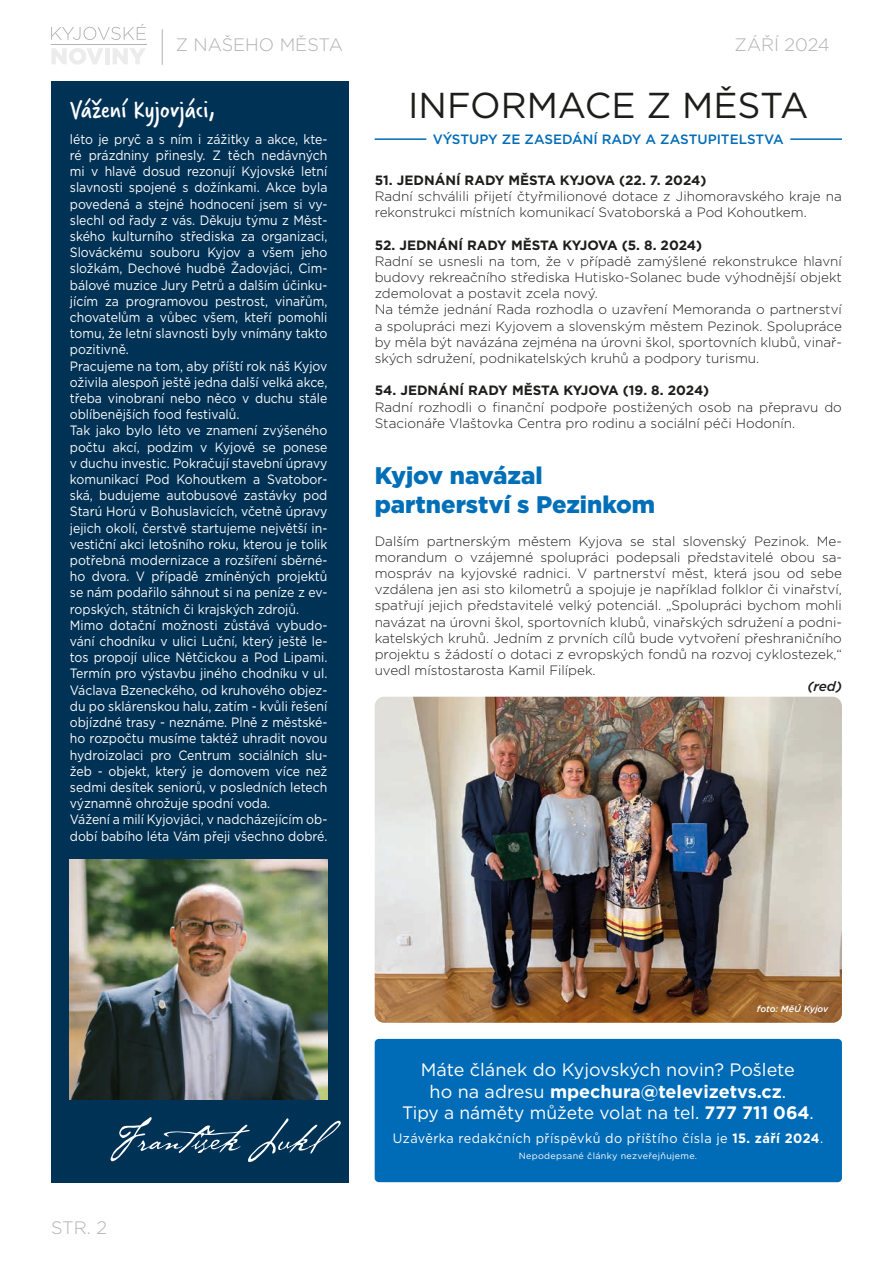
<style>
.page{position:relative;width:893px;height:1263px;background:#fff}
.page>*{position:absolute;margin:0;border:0;box-sizing:border-box;transform-origin:0 0}
.t1{font:36px "Gotham";color:#1d1d1b}
.t2{font:27px "Verveine";letter-spacing:.01em;color:#fff}
.t3{font:900 24px/28.8px "Gotham";color:#006fb8}
.t4{font:18px/21.3px "Gotham";color:#fff;text-align:center}
.t5{font:300 18px "Gotham";color:#b2b2b2}
.t6{font:13.5px/16.2px "Gotham";color:#fff;scale:.91 1}
.t7{font:300 13.5px/16.2px "Gotham";color:#1d1d1b}
.t8{font:700 13.5px "Gotham";color:#1d1d1b}
.t9{font:13.5px "Gotham";letter-spacing:.035em;color:#fff;scale:.94 1}
.t10{font:500 13.5px "Gotham";color:#006cb7}
.t11{font:italic 500 13.5px "Gotham";color:#1d1d1b}
.t12{font:9px "Gotham";letter-spacing:.035em;color:#fff}
.t13{font:italic 500 9px "Gotham";letter-spacing:-.005em;color:#fff}
.s1{font-weight:700}
</style>
<div class="page">
<hr style="left:162px;top:29px;width:1px;height:36px;background:#b2b2b2">
<svg style="left:51px;top:24px;width:95px;height:16px"></svg>
<svg style="left:51px;top:48px;width:52px;height:17px"></svg>
<div style="left:105px;top:48px;width:5px;height:16px;background:#ececec"></div>
<svg style="left:113px;top:48px;width:33px;height:16px"></svg>
<hr style="left:51px;top:44px;width:95px;height:1px;background:#b2b2b2">
<div style="left:51px;top:81px;width:298px;height:1101px;background:#003255"></div>
<img style="left:70px;top:860px;width:257px;height:240px">
<div style="left:375px;top:1039px;width:467px;height:143px;background:#006cb7;border-radius:4px"></div>
<svg style="left:111px;top:1117px;width:230px;height:45px"></svg>
<hr style="left:790px;top:138px;width:52px;height:2px;background:#006cb7">
<hr style="left:375px;top:138px;width:51px;height:2px;background:#006cb7">
<img style="left:375px;top:697px;width:467px;height:326px">
<h3 class="t5" style="left:176px;top:34px;width:169px">Z NAŠEHO MĚSTA</h3>
<h3 class="t5" style="left:735px;top:34px;width:97px">ZÁŘÍ 2024</h3>
<h2 class="t2" style="left:70px;top:91px;width:147px">Vážení Kyjovjáci,</h2>
<h1 class="t1" style="left:408px;top:83px;width:402px">INFORMACE Z MĚSTA</h1>
<p class="t6" style="left:70px;top:131px;width:285px">léto je pryč a s ním i zážitky a akce, kte&shy;ré prázdniny přinesly. Z těch nedávných mi v hlavě dosud rezonují Kyjovské letní slavnosti spojené s dožínkami. Akce byla povedená a stejné hodnocení jsem si vy&shy;slechl od řady z vás. Děkuju týmu z Měst&shy;ského kulturního střediska za organizaci, Slováckému souboru Kyjov a všem jeho složkám, Dechové hudbě Žadovjáci, Cim&shy;bálové muzice Jury Petrů a dalším účinku&shy;jícím za programovou pestrost, vinařům, chovatelům a vůbec všem, kteří pomohli tomu, že letní slavnosti byly vnímány takto pozitivně.<br>Pracujeme na tom, aby příští rok náš Kyjov oživila alespoň ještě jedna další velká akce, třeba vinobraní nebo něco v duchu stále oblíbenějších food festivalů.<br>Tak jako bylo léto ve znamení zvýšeného počtu akcí, podzim v Kyjově se ponese v duchu investic. Pokračují stavební úpravy komunikací Pod Kohoutkem a Svatobor&shy;ská, budujeme autobusové zastávky pod Starú Horú v Bohuslavicích, včetně úpravy jejich okolí, čerstvě startujeme největší in&shy;vestiční akci letošního roku, kterou je tolik potřebná modernizace a rozšíření sběrné&shy;ho dvora. V případě zmíněných projektů se nám podařilo sáhnout si na peníze z ev&shy;ropských, státních či krajských zdrojů.<br>Mimo dotační možnosti zůstává vybudo&shy;vání chodníku v ulici Luční, který ještě le&shy;tos propojí ulice Nětčickou a Pod Lipami.<br>Termín pro výstavbu jiného chodníku v ul.<br>Václava Bzeneckého, od kruhového objez&shy;du po sklárenskou halu, zatím - kvůli řešení objízdné trasy - neznáme. Plně z městské&shy;ho rozpočtu musíme taktéž uhradit novou hydroizolaci pro Centrum sociálních slu&shy;žeb - objekt, který je domovem více než sedmi desítek seniorů, v posledních letech významně ohrožuje spodní voda.<br>Vážení a milí Kyjovjáci, v nadcházejícím ob&shy;dobí babího léta Vám přeji všechno dobré.</p>
<p class="t10" style="left:433px;top:130px;width:352px">VÝSTUPY ZE ZASEDÁNÍ RADY A ZASTUPITELSTVA</p>
<p class="t8" style="left:375px;top:171px;width:333px">51. JEDNÁNÍ RADY MĚSTA KYJOVA (22. 7. 2024)</p>
<p class="t7" style="left:375px;top:188px;width:469px">Radní schválili přijetí čtyřmilionové dotace z Jihomoravského kraje na rekonstrukci místních komunikací Svatoborská a Pod Kohoutkem.</p>
<p class="t8" style="left:375px;top:236px;width:329px">52. JEDNÁNÍ RADY MĚSTA KYJOVA (5. 8. 2024)</p>
<p class="t7" style="left:375px;top:252px;width:469px">Radní se usnesli na tom, že v případě zamýšlené rekonstrukce hlavní budovy rekreačního střediska Hutisko-Solanec bude výhodnější objekt zdemolovat a postavit zcela nový.<br>Na témže jednání Rada rozhodla o uzavření Memoranda o partnerství a spolupráci mezi Kyjovem a slovenským městem Pezinok. Spolupráce by měla být navázána zejména na úrovni škol, sportovních klubů, vinař&shy;ských sdružení, podnikatelských kruhů a podpory turismu.</p>
<p class="t8" style="left:375px;top:382px;width:336px">54. JEDNÁNÍ RADY MĚSTA KYJOVA (19. 8. 2024)</p>
<p class="t7" style="left:375px;top:398px;width:469px">Radní rozhodli o finanční podpoře postižených osob na přepravu do<br>Stacionáře Vlaštovka Centra pro rodinu a sociální péči Hodonín.</p>
<h3 class="t3" style="left:375px;top:461px;width:282px">Kyjov navázal partnerství s Pezinkom</h3>
<p class="t7" style="left:375px;top:532px;width:469px;text-align:justify">Dalším partnerským městem Kyjova se stal slovenský Pezinok. Me&shy;morandum o vzájemné spolupráci podepsali představitelé obou sa&shy;mospráv na kyjovské radnici. V partnerství měst, která jsou od sebe vzdálena jen asi sto kilometrů a spojuje je například folklor či vinařství, spatřují jejich představitelé velký potenciál. „Spolupráci bychom mohli navázat na úrovni škol, sportovních klubů, vinařských sdružení a podni&shy;katelských kruhů. Jedním z prvních cílů bude vytvoření přeshraničního projektu s žádostí o dotaci z evropských fondů na rozvoj cyklostezek,“ uvedl místostarosta Kamil Filípek.</p>
<p class="t11" style="left:807px;top:678px;width:36px">(red)</p>
<h3 class="t5" style="left:51px;top:1216px;width:58px">STR. 2</h3>
<p class="t13" style="left:757px;top:1003px;width:73px">foto: MěÚ Kyjov</p>
<h3 class="t4" style="left:402px;top:1059px;width:413px">Máte článek do Kyjovských novin? Pošlete<br>ho na adresu <span class="s1">mpechura@televizetvs.cz</span>.<br>Tipy a náměty můžete volat na tel. <span class="s1">777 711 064</span>.</h3>
<p class="t9" style="left:393px;top:1129px;width:459px">Uzávěrka redakčních příspěvků do příštího čísla je <span class="s1">15. září 2024</span>.</p>
<p class="t12" style="left:519px;top:1150px;width:180px">Nepodepsané články nezveřejňujeme.</p>
</div>
